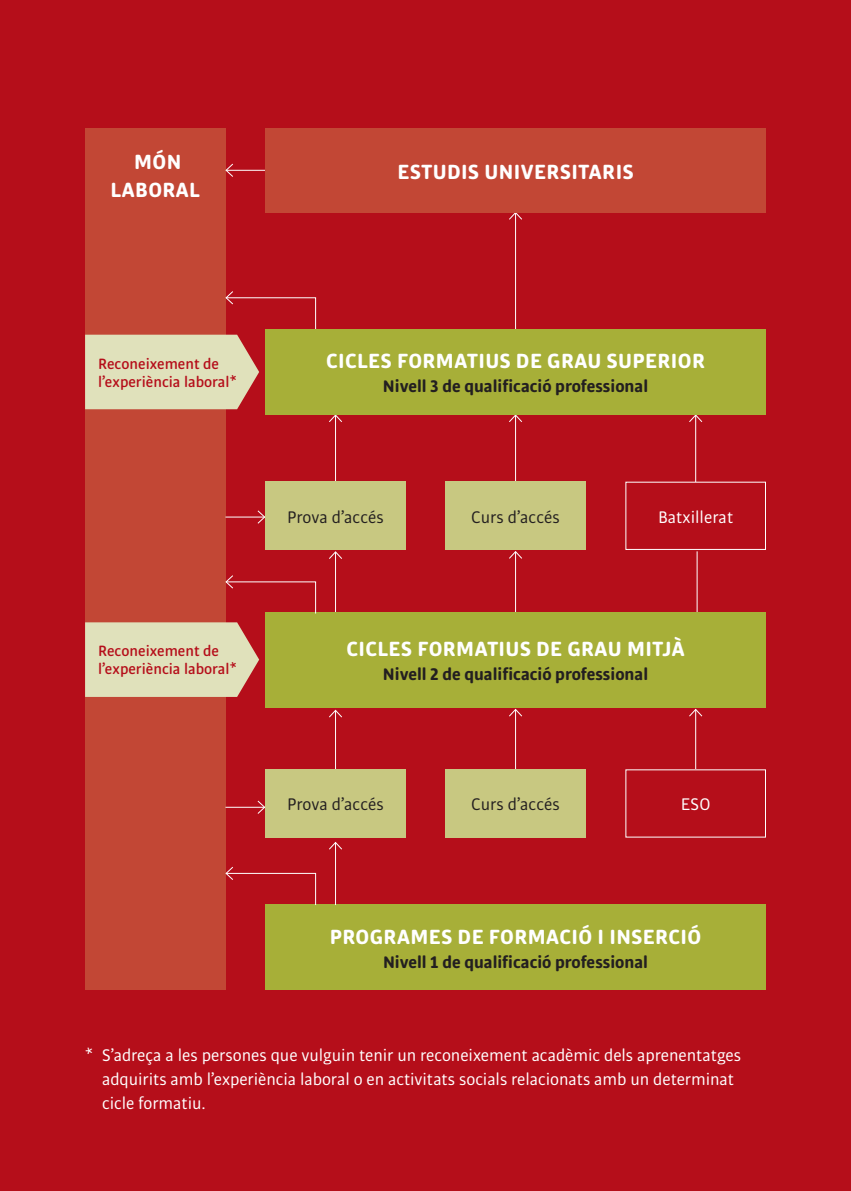
<style>
.page{position:relative;width:851px;height:1191px;background:#fff}
.page>*{position:absolute;margin:0;border:0;box-sizing:border-box;transform-origin:0 0}
.t1{font:700 22px/28px "Bulo Rounded";letter-spacing:.02em;color:#fff}
.t2{font:18px/24px "Bulo Rounded";letter-spacing:-.005em;color:#fff}
.t3{font:700 18px "Bulo Rounded";color:#231f20}
.t4{font:18px "Bulo Rounded";color:#231f20}
.t5{font:500 16px/18px "Bulo Rounded";color:#b50e1a}
</style>
<div class="page">
<div style="left:0;top:0;width:850px;height:1191px;background:#b50e1a"></div>
<div style="left:85px;top:128px;width:140px;height:861px;background:#c24735"></div>
<hr style="left:226px;top:170px;width:39px;height:1px;background:#fff">
<svg style="left:225px;top:163px;width:9px;height:15px"></svg>
<svg style="left:85px;top:622px;width:174px;height:75px;background:#ddd3b0"></svg>
<div style="left:265px;top:904px;width:500px;height:85px;background:#a7af38"></div>
<hr style="left:695px;top:415px;width:1px;height:102px;background:#fff">
<svg style="left:688px;top:414px;width:15px;height:9px"></svg>
<hr style="left:696px;top:551px;width:1px;height:103px;background:#fff">
<hr style="left:695px;top:709px;width:1px;height:102px;background:#fff">
<svg style="left:689px;top:708px;width:14px;height:9px"></svg>
<hr style="left:515px;top:213px;width:1px;height:116px;background:#fff">
<svg style="left:508px;top:212px;width:15px;height:8px"></svg>
<hr style="left:515px;top:551px;width:1px;height:64px;background:#fff">
<svg style="left:509px;top:551px;width:13px;height:8px"></svg>
<hr style="left:515px;top:415px;width:1px;height:93px;background:#fff">
<svg style="left:508px;top:414px;width:15px;height:9px"></svg>
<hr style="left:335px;top:710px;width:1px;height:105px;background:#fff">
<svg style="left:329px;top:709px;width:13px;height:9px"></svg>
<hr style="left:515px;top:709px;width:1px;height:106px;background:#fff">
<svg style="left:509px;top:708px;width:13px;height:9px"></svg>
<hr style="left:335px;top:842px;width:1px;height:63px;background:#fff">
<svg style="left:329px;top:841px;width:13px;height:9px"></svg>
<hr style="left:335px;top:552px;width:1px;height:62px;background:#fff">
<svg style="left:329px;top:551px;width:13px;height:8px"></svg>
<hr style="left:335px;top:415px;width:1px;height:88px;background:#fff">
<svg style="left:328px;top:414px;width:15px;height:8px"></svg>
<hr style="left:225px;top:807px;width:39px;height:1px;background:#fff">
<svg style="left:257px;top:800px;width:8px;height:14px"></svg>
<hr style="left:225px;top:516px;width:39px;height:1px;background:#fff">
<svg style="left:257px;top:510px;width:8px;height:14px"></svg>
<div style="left:265px;top:612px;width:500px;height:95px;background:#a7af38"></div>
<svg style="left:225px;top:574px;width:91px;height:40px"></svg>
<svg style="left:225px;top:866px;width:91px;height:40px"></svg>
<svg style="left:85px;top:290px;width:231px;height:119px"></svg>
<div style="left:265px;top:329px;width:500px;height:85px;background:#a7af38"></div>
<div style="left:265px;top:482px;width:140px;height:68px;background:#c8c881"></div>
<div style="left:265px;top:769px;width:140px;height:68px;background:#c8c881"></div>
<div style="left:445px;top:482px;width:140px;height:68px;background:#c8c881"></div>
<div style="left:445px;top:769px;width:140px;height:68px;background:#c8c881"></div>
<div style="left:625px;top:482px;width:140px;height:67px;background:#b50e1a"></div>
<div style="left:625px;top:482px;width:140px;height:68px;border:1px solid #fff"></div>
<div style="left:265px;top:128px;width:500px;height:84px;background:#c24735"></div>
<p class="t1" style="left:111px;top:148px;width:72px;text-indent:23px">MÓN<br>LABORA</p>
<p class="t1" style="left:189px;top:176px;width:12px">L</p>
<p class="t1" style="left:397px;top:157px;width:237px">ESTUDIS UNIVERSITARIS</p>
<p class="t5" style="left:98px;top:354px;width:140px">Reconeixement de l’experiència laboral*</p>
<p class="t5" style="left:98px;top:642px;width:140px">Reconeixement de l’experiència laboral*</p>
<p class="t1" style="left:326px;top:347px;width:380px">CICLES FORMATIUS DE GRAU SUPERIOR</p>
<p class="t3" style="left:383px;top:375px;width:267px">NIVELL 3 DE QUALIFICACIÓ PROFESSIONAL</p>
<p class="t4" style="left:287px;top:506px;width:98px">Prova d’accés</p>
<p class="t4" style="left:471px;top:506px;width:90px">Curs d’accés</p>
<p class="t2" style="left:658px;top:505px;width:77px">Batxillerat</p>
<p class="t1" style="left:346px;top:634px;width:340px">CICLES FORMATIUS DE GRAU MITJÀ</p>
<p class="t3" style="left:383px;top:662px;width:267px">NIVELL 2 DE QUALIFICACIÓ PROFESSIONAL</p>
<p class="t4" style="left:287px;top:793px;width:98px">Prova d’accés</p>
<p class="t4" style="left:471px;top:793px;width:90px">Curs d’accés</p>
<p class="t2" style="left:680px;top:792px;width:31px">ESO</p>
<p class="t1" style="left:330px;top:922px;width:373px">PROGRAMES DE FORMACIÓ I INSERCIÓ</p>
<p class="t3" style="left:383px;top:950px;width:266px">NIVELL 1 DE QUALIFICACIÓ PROFESSIONAL</p>
<p class="t2" style="left:102px;top:1043px;width:640px;text-indent:-17px">* S’adreça a les persones que vulguin tenir un reconeixement acadèmic dels aprenentatges adquirits amb l’experiència laboral o en activitats socials relacionats amb un determinat cicle formatiu.</p>
</div>
